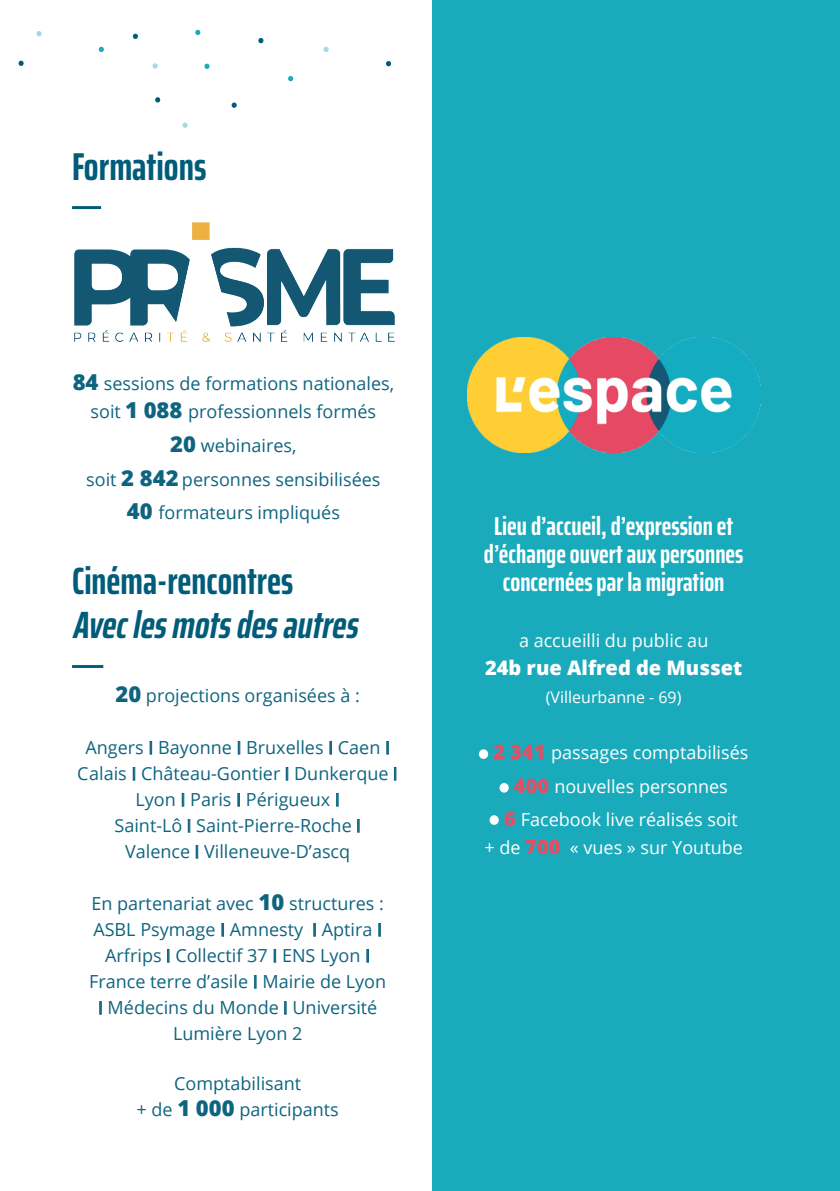
<style>
.page{position:relative;width:840px;height:1191px;background:#fff}
.page>*{position:absolute;margin:0;border:0;box-sizing:border-box;transform-origin:0 0}
.t1{font:700 extra-condensed 38.8px "Saira";color:#015c79}
.t2{font:italic 700 extra-condensed 38px "Saira";color:#015c79}
.t3{font:700 extra-condensed 38px "Saira";color:#015c79}
.t4{font:700 extra-condensed 26px/28px "Saira";color:#fff;text-align:center}
.t5{font:800 20px "Open Sans";color:#fff}
.t6{font:18px/26px "Open Sans";color:#015c79;text-align:center}
.t7{font:18px/33.6px "Open Sans";color:#fff;text-align:center}
.t8{font:16px "Open Sans";color:#fff}
.s1{font-weight:800;font-size:22px}
.s2{font-size:17.8px}
.s3{font-weight:800;font-size:20px;color:#e54d64}
</style>
<div class="page">
<div style="left:432px;top:0;width:407px;height:1191px;background:#19abbc"></div>
<svg style="left:478px;top:749px;width:10px;height:10px"></svg>
<div style="left:499px;top:783px;width:9px;height:9px;background:#fff;border-radius:50%"></div>
<div style="left:489px;top:815px;width:9px;height:10px;background:#fff;border-radius:50%"></div>
<hr style="left:72px;top:665px;width:31px;height:3px;background:#015c79">
<hr style="left:72px;top:206px;width:29px;height:3px;background:#015c79">
<img style="left:74px;top:222px;width:320px;height:119px">
<img style="left:467px;top:338px;width:293px;height:114px">
<svg style="left:182px;top:123px;width:5px;height:5px"></svg>
<svg style="left:36px;top:31px;width:6px;height:5px"></svg>
<svg style="left:152px;top:63px;width:6px;height:6px"></svg>
<svg style="left:323px;top:47px;width:5px;height:5px"></svg>
<svg style="left:258px;top:38px;width:5px;height:5px"></svg>
<svg style="left:133px;top:34px;width:5px;height:5px"></svg>
<svg style="left:155px;top:97px;width:5px;height:5px"></svg>
<svg style="left:19px;top:61px;width:5px;height:5px"></svg>
<svg style="left:386px;top:61px;width:5px;height:5px"></svg>
<svg style="left:231px;top:102px;width:5px;height:6px"></svg>
<svg style="left:195px;top:30px;width:5px;height:5px"></svg>
<svg style="left:204px;top:64px;width:5px;height:5px"></svg>
<svg style="left:99px;top:47px;width:5px;height:5px"></svg>
<svg style="left:288px;top:76px;width:5px;height:5px"></svg>
<h1 class="t1" style="left:72px;top:137px;width:136px">Formations</h1>
<p class="t6" style="left:72px;top:369px;width:323px;line-height:28px"><span class="s1">84</span> sessions de formations nationales, soit <span class="s1">1 088</span> professionnels formés</p>
<p class="t6" style="left:86px;top:428px;width:295px;line-height:33.6px"><span class="s1">20</span> webinaires,<br>soit <span class="s1">2 842</span> personnes sensibilisées<br><span class="s1">40</span> formateurs impliqués</p>
<h2 class="t3" style="left:72px;top:551px;width:222px">Cinéma-rencontres</h2>
<h2 class="t2" style="left:72px;top:595px;width:296px">Aveclesmotsdesautres</h2>
<p class="t6" style="left:115px;top:682px;width:246px"><span class="s1">20</span> projections organisées à :</p>
<p class="t6" style="left:78px;top:734px;width:321px">Angers <span class="s2">I</span> Bayonne <span class="s2">I</span> Bruxelles <span class="s2">I</span> Caen <span class="s2">I<br></span>Calais <span class="s2">I</span> Château-Gontier <span class="s2">I</span> Dunkerque <span class="s2">I<br></span>Lyon <span class="s2">I</span> Paris <span class="s2">I</span> Périgueux <span class="s2">I<br></span>Saint-Lô <span class="s2">I</span> Saint-Pierre-Roche <span class="s2">I<br></span>Valence <span class="s2">I</span> Villeneuve-D’ascq</p>
<p class="t6" style="left:89px;top:890px;width:298px">En partenariat avec <span class="s1">10</span> structures :<br>ASBL Psymage <span class="s2">I</span> Amnesty <span class="s2">I</span> Aptira <span class="s2">I<br></span>Arfrips <span class="s2">I</span> Collectif 37 <span class="s2">I</span> ENS Lyon <span class="s2">I<br></span>France terre d’asile <span class="s2">I</span> Mairie de Lyon<br><span class="s2">I</span> Médecins du Monde <span class="s2">I</span> Université<br>Lumière Lyon 2</p>
<p class="t6" style="left:136px;top:1070px;width:204px">Comptabilisant<br>+ de <span class="s1">1 000</span> participants</p>
<h3 class="t4" style="left:483px;top:511px;width:261px">Lieu d’accueil, d’expression et d’échange ouvert aux personnes concernées par la migration</h3>
<p class="t7" style="left:518px;top:623px;width:191px">a accueilli du public au</p>
<p class="t5" style="left:485px;top:652px;width:258px">24b rue Alfred de Musset</p>
<p class="t8" style="left:545px;top:686px;width:137px">(Villeurbanne - 69)</p>
<p class="t7" style="left:493px;top:735px;width:256px"><span class="s3">2 341</span> passages comptabilisés<br><span class="s3">400</span> nouvelles personnes<br><span class="s3">6</span> Facebook live réalisés soit</p>
<p class="t7" style="left:484px;top:830px;width:260px">+ de <span class="s3">700</span> « vues » sur Youtube</p>
</div>
